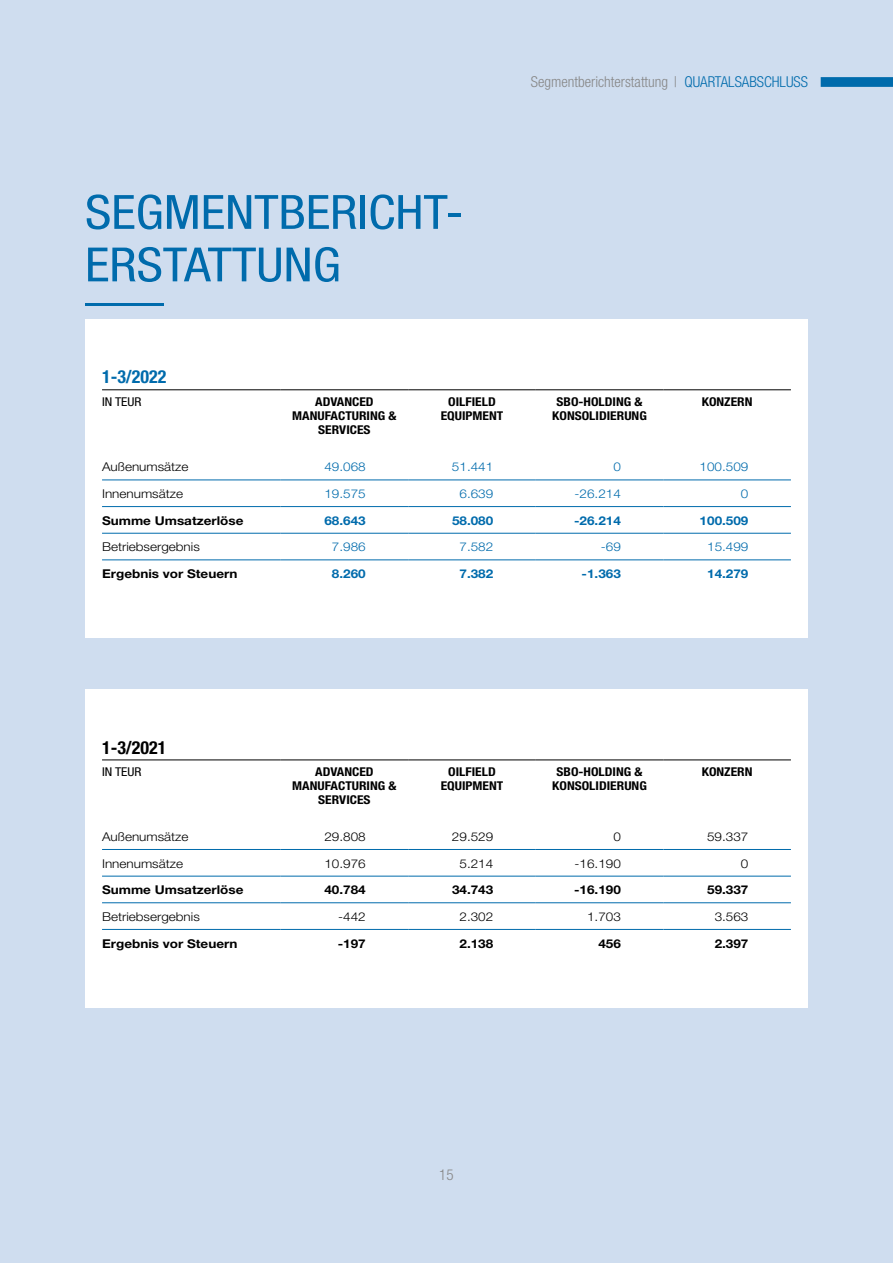
<style>
.page{position:relative;width:893px;height:1263px;background:#cfddef}
.page>*{position:absolute;margin:0;border:0;box-sizing:border-box;transform-origin:0 0}
.t1{font:condensed 47.25px/52.5px "Helvetica Neue LT Pro";color:#006bac;scale:1.11 1}
.t2{font:700 condensed 18px "Helvetica Neue LT Pro";color:#006bac}
.t3{font:700 condensed 18px "Helvetica Neue LT Pro";color:#000}
.t4{font:300 condensed 15px "Helvetica Neue LT Pro";color:#878787}
.t5{font:700 condensed 12.15px/14.2px "Helvetica Neue LT Pro";color:#000;text-align:center;scale:1.11 1}
.t6{font:300 12.15px "Helvetica Neue LT Pro";color:#000;scale:1.11 1}
.t7{font:700 12.15px "Helvetica Neue LT Pro";color:#000;scale:1.11 1}
.t8{font:300 12.15px "Helvetica Neue LT Pro";color:#006bac;scale:1.11 1}
.t9{font:700 12.15px "Helvetica Neue LT Pro";color:#006bac;scale:1.11 1}
.t10{font:condensed 12.15px "Helvetica Neue LT Pro";color:#000;scale:1.11 1}
.s1{color:#006bac}
</style>
<div class="page">
<div style="left:821px;top:77px;width:72px;height:10px;background:#006bac"></div>
<div style="left:85px;top:319px;width:723px;height:319px;background:#fff"></div>
<div style="left:85px;top:689px;width:723px;height:319px;background:#fff"></div>
<hr style="left:102px;top:480px;width:179px;height:1px;background:#006bac">
<hr style="left:281px;top:480px;width:127px;height:1px;background:#006bac">
<hr style="left:408px;top:480px;width:128px;height:1px;background:#006bac">
<hr style="left:536px;top:480px;width:127px;height:1px;background:#006bac">
<hr style="left:663px;top:480px;width:128px;height:1px;background:#006bac">
<hr style="left:102px;top:389px;width:179px;height:1px;background:#000">
<hr style="left:281px;top:389px;width:127px;height:1px;background:#000">
<hr style="left:408px;top:389px;width:128px;height:1px;background:#000">
<hr style="left:536px;top:389px;width:127px;height:1px;background:#000">
<hr style="left:663px;top:389px;width:128px;height:1px;background:#000">
<hr style="left:102px;top:506px;width:179px;height:1px;background:#006bac">
<hr style="left:281px;top:506px;width:127px;height:1px;background:#006bac">
<hr style="left:408px;top:506px;width:128px;height:1px;background:#006bac">
<hr style="left:536px;top:506px;width:127px;height:1px;background:#006bac">
<hr style="left:663px;top:506px;width:128px;height:1px;background:#006bac">
<hr style="left:102px;top:533px;width:179px;height:1px;background:#006bac">
<hr style="left:281px;top:533px;width:127px;height:1px;background:#006bac">
<hr style="left:408px;top:533px;width:128px;height:1px;background:#006bac">
<hr style="left:536px;top:533px;width:127px;height:1px;background:#006bac">
<hr style="left:663px;top:533px;width:128px;height:1px;background:#006bac">
<hr style="left:102px;top:559px;width:179px;height:1px;background:#006bac">
<hr style="left:281px;top:559px;width:127px;height:1px;background:#006bac">
<hr style="left:408px;top:559px;width:128px;height:1px;background:#006bac">
<hr style="left:536px;top:559px;width:127px;height:1px;background:#006bac">
<hr style="left:663px;top:559px;width:128px;height:1px;background:#006bac">
<hr style="left:102px;top:849px;width:179px;height:1px;background:#006bac">
<hr style="left:281px;top:849px;width:127px;height:1px;background:#006bac">
<hr style="left:408px;top:849px;width:128px;height:1px;background:#006bac">
<hr style="left:536px;top:849px;width:127px;height:1px;background:#006bac">
<hr style="left:663px;top:849px;width:128px;height:1px;background:#006bac">
<hr style="left:102px;top:759px;width:179px;height:1px;background:#000">
<hr style="left:281px;top:759px;width:127px;height:1px;background:#000">
<hr style="left:408px;top:759px;width:128px;height:1px;background:#000">
<hr style="left:536px;top:759px;width:127px;height:1px;background:#000">
<hr style="left:663px;top:759px;width:128px;height:1px;background:#000">
<hr style="left:102px;top:876px;width:179px;height:1px;background:#006bac">
<hr style="left:281px;top:876px;width:127px;height:1px;background:#006bac">
<hr style="left:408px;top:876px;width:128px;height:1px;background:#006bac">
<hr style="left:536px;top:876px;width:127px;height:1px;background:#006bac">
<hr style="left:663px;top:876px;width:128px;height:1px;background:#006bac">
<hr style="left:102px;top:902px;width:179px;height:1px;background:#006bac">
<hr style="left:281px;top:902px;width:127px;height:1px;background:#006bac">
<hr style="left:408px;top:902px;width:128px;height:1px;background:#006bac">
<hr style="left:536px;top:902px;width:127px;height:1px;background:#006bac">
<hr style="left:663px;top:902px;width:128px;height:1px;background:#006bac">
<hr style="left:102px;top:929px;width:179px;height:1px;background:#006bac">
<hr style="left:281px;top:929px;width:127px;height:1px;background:#006bac">
<hr style="left:408px;top:929px;width:128px;height:1px;background:#006bac">
<hr style="left:536px;top:929px;width:127px;height:1px;background:#006bac">
<hr style="left:663px;top:929px;width:128px;height:1px;background:#006bac">
<h1 class="t1" style="left:85px;top:186px;width:337px">SEGMENTBERICHT-<br>ERSTATTUNG</h1>
<h1 class="t1" style="left:85px;top:257px;width:72px">___</h1>
<p class="t4" style="left:531px;top:73px;width:271px">Segmentberichterstattung | <span class="s1">Quartals-abschluss</span></p>
<h2 class="t2" style="left:102px;top:366px;width:66px">1-3/2022</h2>
<p class="t10" style="left:102px;top:394px;width:37px">IN TEUR</p>
<p class="t5" style="left:292px;top:394px;width:95px">ADVANCED<br>MANUFACTURING &amp;<br>SERVICES</p>
<p class="t5" style="left:441px;top:394px;width:58px">OILFIELD<br>EQUIPMENT</p>
<p class="t5" style="left:552px;top:394px;width:87px">SBO-HOLDING &amp;<br>KONSOLIDIERUNG</p>
<p class="t5" style="left:702px;top:394px;width:47px">KONZERN</p>
<p class="t6" style="left:102px;top:460px;width:79px">Außenumsätze</p>
<p class="t8" style="left:324px;top:460px;width:39px">49.068</p>
<p class="t8" style="left:452px;top:460px;width:39px">51.441</p>
<p class="t8" style="left:613px;top:460px;width:8px">0</p>
<p class="t8" style="left:700px;top:460px;width:45px">100.509</p>
<p class="t6" style="left:102px;top:486px;width:74px">Innenumsätze</p>
<p class="t8" style="left:324px;top:486px;width:39px">19.575</p>
<p class="t8" style="left:459px;top:486px;width:32px">6.639</p>
<p class="t8" style="left:575px;top:486px;width:43px">-26.214</p>
<p class="t8" style="left:741px;top:486px;width:8px">0</p>
<p class="t7" style="left:102px;top:513px;width:129px">Summe Umsatzerlöse</p>
<p class="t9" style="left:324px;top:513px;width:39px">68.643</p>
<p class="t9" style="left:452px;top:513px;width:39px">58.080</p>
<p class="t9" style="left:574px;top:513px;width:44px">-26.214</p>
<p class="t9" style="left:700px;top:513px;width:45px">100.509</p>
<p class="t6" style="left:102px;top:540px;width:90px">Betriebsergebnis</p>
<p class="t8" style="left:332px;top:540px;width:32px">7.986</p>
<p class="t8" style="left:460px;top:540px;width:32px">7.582</p>
<p class="t8" style="left:601px;top:540px;width:20px">-69</p>
<p class="t8" style="left:707px;top:540px;width:39px">15.499</p>
<p class="t7" style="left:102px;top:566px;width:124px">Ergebnis vor Steuern</p>
<p class="t9" style="left:332px;top:566px;width:32px">8.260</p>
<p class="t9" style="left:460px;top:566px;width:32px">7.382</p>
<p class="t9" style="left:582px;top:566px;width:37px">-1.363</p>
<p class="t9" style="left:707px;top:566px;width:39px">14.279</p>
<h2 class="t3" style="left:102px;top:736px;width:66px">1-3/2021</h2>
<p class="t10" style="left:102px;top:765px;width:37px">IN TEUR</p>
<p class="t5" style="left:292px;top:764px;width:95px">ADVANCED<br>MANUFACTURING &amp;<br>SERVICES</p>
<p class="t5" style="left:441px;top:764px;width:58px">OILFIELD<br>EQUIPMENT</p>
<p class="t5" style="left:552px;top:764px;width:87px">SBO-HOLDING &amp;<br>KONSOLIDIERUNG</p>
<p class="t5" style="left:702px;top:764px;width:47px">KONZERN</p>
<p class="t6" style="left:102px;top:829px;width:79px">Außenumsätze</p>
<p class="t6" style="left:324px;top:829px;width:39px">29.808</p>
<p class="t6" style="left:452px;top:829px;width:39px">29.529</p>
<p class="t6" style="left:613px;top:829px;width:8px">0</p>
<p class="t6" style="left:707px;top:829px;width:39px">59.337</p>
<p class="t6" style="left:102px;top:856px;width:74px">Innenumsätze</p>
<p class="t6" style="left:324px;top:856px;width:39px">10.976</p>
<p class="t6" style="left:459px;top:856px;width:32px">5.214</p>
<p class="t6" style="left:575px;top:856px;width:43px">-16.190</p>
<p class="t6" style="left:741px;top:856px;width:8px">0</p>
<p class="t7" style="left:102px;top:882px;width:129px">Summe Umsatzerlöse</p>
<p class="t7" style="left:324px;top:882px;width:39px">40.784</p>
<p class="t7" style="left:452px;top:882px;width:39px">34.743</p>
<p class="t7" style="left:574px;top:882px;width:44px">-16.190</p>
<p class="t7" style="left:707px;top:882px;width:39px">59.337</p>
<p class="t6" style="left:102px;top:909px;width:90px">Betriebsergebnis</p>
<p class="t6" style="left:338px;top:909px;width:26px">-442</p>
<p class="t6" style="left:460px;top:909px;width:32px">2.302</p>
<p class="t6" style="left:587px;top:909px;width:32px">1.703</p>
<p class="t6" style="left:715px;top:909px;width:32px">3.563</p>
<p class="t7" style="left:102px;top:936px;width:124px">Ergebnis vor Steuern</p>
<p class="t7" style="left:338px;top:936px;width:27px">-197</p>
<p class="t7" style="left:460px;top:936px;width:32px">2.138</p>
<p class="t7" style="left:598px;top:936px;width:22px">456</p>
<p class="t7" style="left:715px;top:936px;width:32px">2.397</p>
<p class="t4" style="left:439px;top:1166px;width:16px">15</p>
</div>
